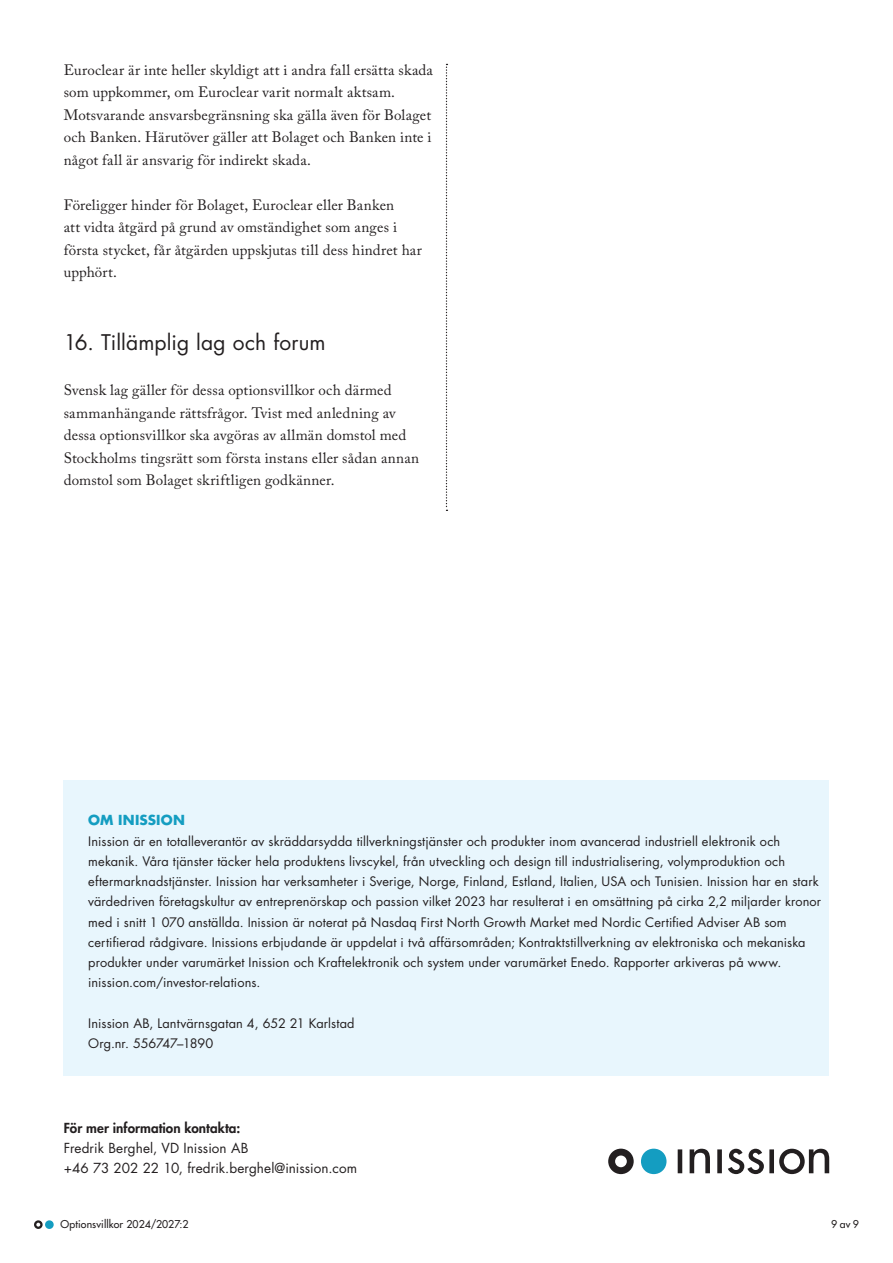
<style>
.page{position:relative;width:893px;height:1263px;background:#fff}
.page>*{position:absolute;margin:0;border:0;box-sizing:border-box;transform-origin:0 0}
.t1{font:21px "Futura Std";letter-spacing:.005em;color:#231f20}
.t2{font:15px/22.5px "Adobe Caslon Pro";letter-spacing:.01em;color:#231f20}
.t3{font:13.5px/20.2px "Futura Std";letter-spacing:.005em;color:#231f20}
.t4{font:800 13.5px "Futura Std";letter-spacing:.005em;color:#231f20}
.t5{font:700 13.5px "Futura Std";letter-spacing:.015em;color:#149dc1}
.t6{font:12.75px/20.2px "Futura Std";letter-spacing:.01em;color:#231f20}
.t7{font:500 10.5px "Futura Std";letter-spacing:.01em;color:#231f20}
</style>
<div class="page">
<div style="left:45px;top:1220px;width:9px;height:9px;background:#149dc1;border-radius:50%"></div>
<svg style="left:34px;top:1220px;width:9px;height:9px"></svg>
<svg style="left:446px;top:64px;width:1px;height:447px"></svg>
<svg style="left:678px;top:1149px;width:151px;height:25px"></svg>
<div style="left:641px;top:1149px;width:25px;height:25px;background:#149dc1;border-radius:50%"></div>
<svg style="left:608px;top:1149px;width:26px;height:25px"></svg>
<div style="left:64px;top:780px;width:765px;height:296px;background:#e8f6fd"></div>
<p class="t2" style="left:64px;top:58px;width:371px">Euroclear är inte heller skyldigt att i andra fall ersätta skada som uppkommer, om Euroclear varit normalt aktsam.<br>Motsvarande ansvarsbegränsning ska gälla även för Bolaget och Banken. Härutöver gäller att Bolaget och Banken inte i något fall är ansvarig för indirekt skada.</p>
<p class="t2" style="left:64px;top:193px;width:360px">Föreligger hinder för Bolaget, Euroclear eller Banken<br>att vidta åtgärd på grund av omständighet som anges i första stycket, får åtgärden uppskjutas till dess hindret har upphört.</p>
<h1 class="t1" style="left:64px;top:329px;width:263px">16. Tillämplig lag och forum</h1>
<p class="t2" style="left:64px;top:379px;width:357px">Svensk lag gäller för dessa optionsvillkor och därmed sammanhängande rättsfrågor. Tvist med anledning av dessa optionsvillkor ska avgöras av allmän domstol med Stockholms tingsrätt som första instans eller sådan annan domstol som Bolaget skriftligen godkänner.</p>
<p class="t5" style="left:88px;top:811px;width:98px">OM INISSION</p>
<p class="t6" style="left:88px;top:831px;width:734px">Inission är en totalleverantör av skräddarsydda tillverkningstjänster och produkter inom avancerad industriell elektronik och mekanik. Våra tjänster täcker hela produktens livscykel, från utveckling och design till industrialisering, volymproduktion och eftermarknadstjänster. Inission har verksamheter i Sverige, Norge, Finland, Estland, Italien, USA och Tunisien. Inission har en stark värdedriven företagskultur av entreprenörskap och passion vilket 2023 har resulterat i en omsättning på cirka 2,2 miljarder kronor med i snitt 1 070 anställda. Inission är noterat på Nasdaq First North Growth Market med Nordic Certified Adviser AB som certifierad rådgivare. Inissions erbjudande är uppdelat i två affärsområden; Kontraktstillverkning av elektroniska och mekaniska produkter under varumärket Inission och Kraftelektronik och system under varumärket Enedo. Rapporter arkiveras på www. inission.com/investor-relations.</p>
<p class="t6" style="left:88px;top:1013px;width:268px">Inission AB, Lantvärnsgatan 4, 652 21 Karlstad<br>Org.nr. 556747–1890</p>
<p class="t4" style="left:64px;top:1119px;width:178px">För mer information kontakta:</p>
<p class="t3" style="left:64px;top:1138px;width:295px">Fredrik Berghel, VD Inission AB<br>+46 73 202 22 10, fredrik.berghel@inission.com</p>
<p class="t7" style="left:60px;top:1217px;width:130px">Optionsvillkor 2024/2027:2</p>
<p class="t7" style="left:831px;top:1217px;width:29px">9 av 9</p>
</div>
